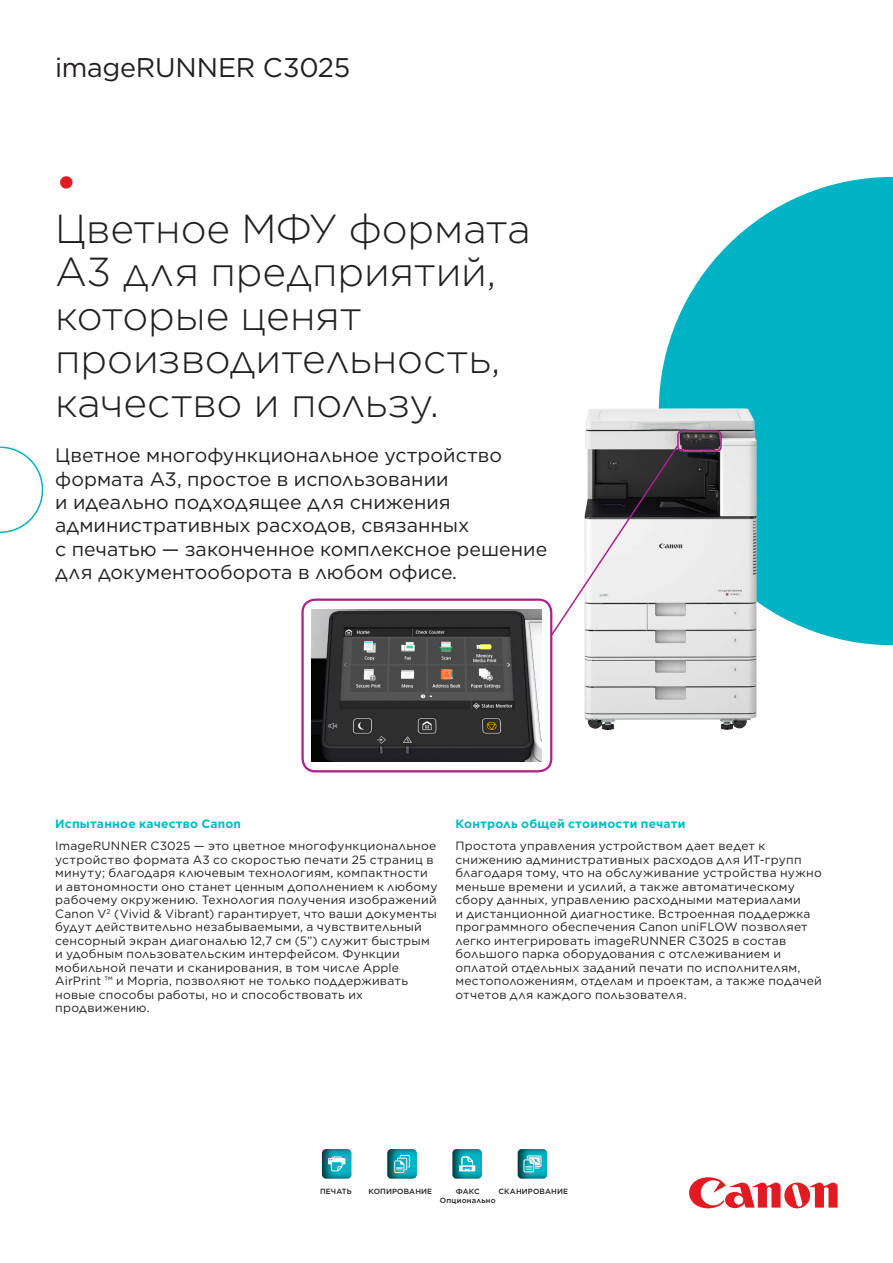
<style>
.page{position:relative;width:893px;height:1263px;background:#fff}
.page>*{position:absolute;margin:0;border:0;box-sizing:border-box;transform-origin:0 0}
.COVER_HEADER_MEDIUM{font:47.25px "Gotham";color:#e21a21}
.COVER_HEADER_MEDIUM-2{font:300 40.5px/43.5px "Gotham";letter-spacing:-.005em;color:#231f20}
.COVER_HEADER_MEDIUM-3{font:27px "Gotham";letter-spacing:-.01em;color:#231f20}
.INTRO{font:19.5px/23.4px "Gotham";color:#231f20}
.BODY_BULLETS{font:12px/13.5px "Gotham";letter-spacing:.02em;color:#231f20}
.BODY_BULLETS-2{font:700 12px "Gotham";letter-spacing:.02em;color:#03bac6}
.COVER_HEADER_SMALL{font:500 7.5px "Gotham";letter-spacing:.02em;color:#231f20}
</style>
<div class="page">
<svg style="left:689px;top:1177px;width:149px;height:31px"></svg>
<svg style="left:659px;top:177px;width:234px;height:468px;fill:#00b3c4"></svg>
<svg style="left:0;top:446px;width:43px;height:87px"></svg>
<div style="left:386px;top:1146px;width:31px;height:33px;background:#231f20;opacity:.8"></div>
<svg style="left:394px;top:1155px;width:16px;height:18px"></svg>
<div style="left:450px;top:1146px;width:33px;height:33px;background:#231f20;opacity:.8"></div>
<svg style="left:459px;top:1156px;width:16px;height:15px"></svg>
<div style="left:516px;top:1146px;width:33px;height:33px;background:#231f20;opacity:.8"></div>
<svg style="left:523px;top:1155px;width:18px;height:17px"></svg>
<div style="left:320px;top:1146px;width:33px;height:33px;background:#231f20;opacity:.8"></div>
<svg style="left:328px;top:1156px;width:17px;height:15px"></svg>
<img style="left:585px;top:408px;width:172px;height:321px">
<div style="left:301px;top:598px;width:251px;height:174px;border:2px solid #ab208e;border-radius:13px"></div>
<div style="left:677px;top:430px;width:45px;height:22px;border:2px solid #ab208e;border-radius:4px"></div>
<svg style="left:550px;top:443px;width:130px;height:194px"></svg>
<img style="left:312px;top:610px;width:230px;height:151px">
<p class="COVER_HEADER_MEDIUM-3" style="left:55px;top:50px;width:297px">imageRUNNER C3025</p>
<p class="COVER_HEADER_MEDIUM" style="left:55px;top:152px;width:24px">•</p>
<p class="COVER_HEADER_MEDIUM-2" style="left:55px;top:206px;width:477px">Цветное МФУ формата<br>A3 для предприятий, которые ценят производительность, качество и пользу.</p>
<p class="INTRO" style="left:55px;top:443px;width:494px">Цветное многофункциональное устройство формата A3, простое в использовании<br>и идеально подходящее для снижения административных расходов, связанных<br>с печатью — законченное комплексное решение для документооборота в любом офисе.</p>
<p class="BODY_BULLETS-2" style="left:55px;top:816px;width:187px">Испытанное качество Canon</p>
<p class="BODY_BULLETS" style="left:55px;top:839px;width:384px">ImageRUNNER C3025 — это цветное многофункциональное устройство формата A3 со скоростью печати 25 страниц в минуту; благодаря ключевым технологиям, компактности и автономности оно станет ценным дополнением к любому рабочему окружению. Технология получения изображений Canon V<sup>2</sup> (Vivid &amp; Vibrant) гарантирует, что ваши документы будут действительно незабываемыми, а чувствительный сенсорный экран диагональю 12,7 см (5”) служит быстрым и удобным пользовательским интерфейсом. Функции мобильной печати и сканирования, в том числе Apple AirPrint ™ и Mopria, позволяют не только поддерживать новые способы работы, но и способствовать их продвижению.</p>
<p class="BODY_BULLETS-2" style="left:455px;top:816px;width:231px">Контроль общей стоимости печати</p>
<p class="BODY_BULLETS" style="left:455px;top:839px;width:368px">Простота управления устройством дает ведет к снижению административных расходов для ИТ-групп благодаря тому, что на обслуживание устройства нужно меньше времени и усилий, а также автоматическому сбору данных, управлению расходными материалами<br>и дистанционной диагностике. Встроенная поддержка программного обеспечения Canon uniFLOW позволяет легко интегрировать imageRUNNER C3025 в состав большого парка оборудования с отслеживанием и оплатой отдельных заданий печати по исполнителям, местоположениям, отделам и проектам, а также подачей отчетов для каждого пользователя.</p>
<p class="COVER_HEADER_SMALL" style="left:320px;top:1187px;width:33px">ПЕЧАТЬ</p>
<p class="COVER_HEADER_SMALL" style="left:368px;top:1187px;width:65px">КОПИРОВАНИЕ</p>
<p class="COVER_HEADER_SMALL" style="left:498px;top:1187px;width:71px">СКАНИРОВАНИЕ</p>
<p class="COVER_HEADER_SMALL" style="left:456px;top:1187px;width:25px">ФАКС</p>
<p class="COVER_HEADER_SMALL" style="left:440px;top:1196px;width:57px">Опционально</p>
</div>
